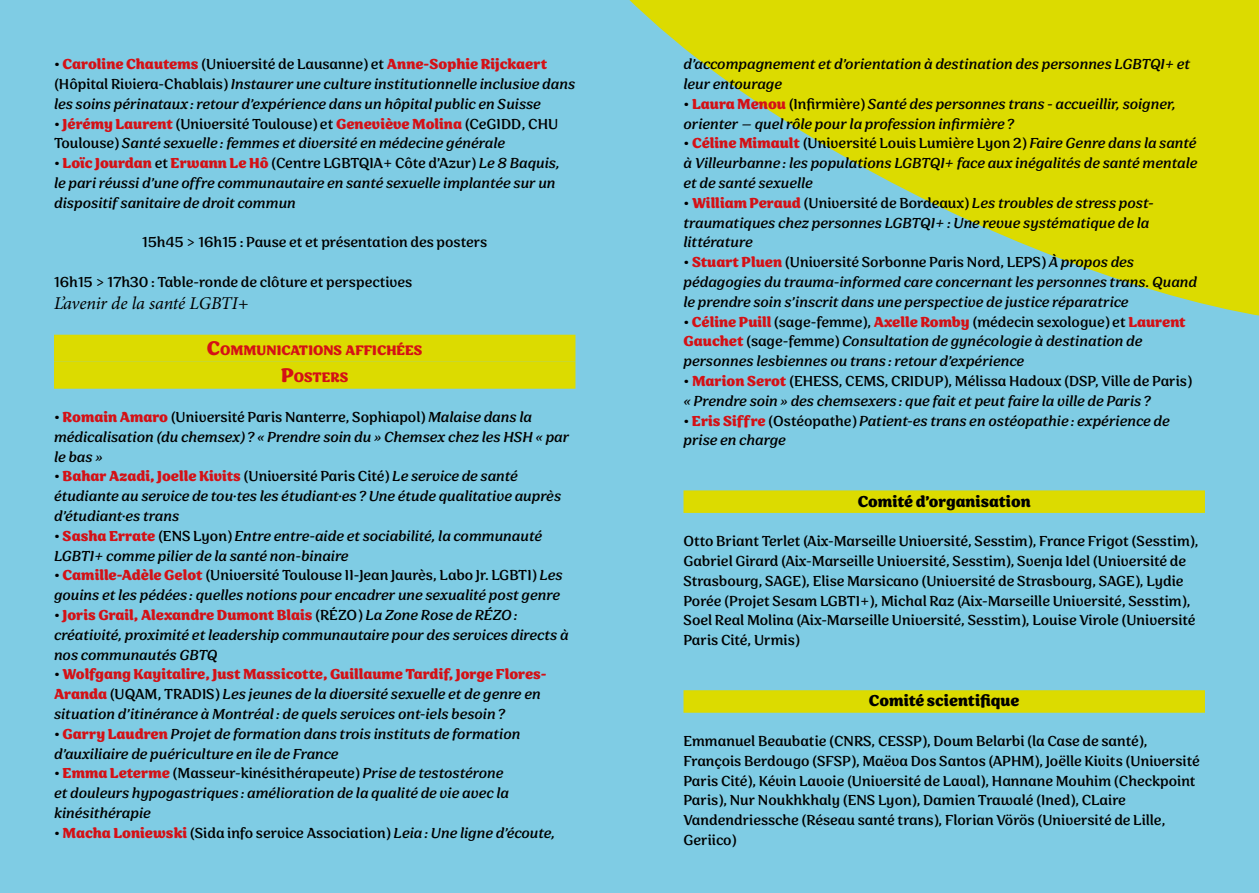
<style>
.page{position:relative;width:1259px;height:893px;background:#7fcce4}
.page>*{position:absolute;margin:0;border:0;box-sizing:border-box;transform-origin:0 0}
.t1{font:700 18px "Sirenia";color:#000}
.t2{font:italic 18px "Minion Pro";letter-spacing:-.01em;color:#000}
.t3{font:italic 16.5px/19.8px "Sirenia";color:#000}
.t4{font:16.5px/19.8px "Sirenia";color:#000}
.t5{font:700 15.75px/27px "Sirenia";color:#d41116;text-align:center}
.s1{font-style:normal}
.s2{font-weight:700;font-style:normal;color:#d41116}
.s3{font-size:22.5px}
.s4{font-weight:700;color:#d41116}
.s5{font-style:italic}
</style>
<div class="page">
<svg style="left:629px;top:0;width:630px;height:316px;fill:#dcdb00"></svg>
<div style="left:54px;top:335px;width:521px;height:27px;background:#dcdb00"></div>
<div style="left:54px;top:362px;width:521px;height:27px;background:#dcdb00"></div>
<div style="left:683px;top:490px;width:522px;height:23px;background:#dcdb00"></div>
<div style="left:683px;top:690px;width:522px;height:23px;background:#dcdb00"></div>
<p class="t3" style="left:54px;top:55px;width:523px"><span class="s1">•</span> <span class="s2">Caroline Chautems</span> <span class="s1">(Université de Lausanne) et</span> <span class="s2">Anne-Sophie Rijckaert </span><span class="s1">(Hôpital Riviera-Chablais)</span> Instaurer une culture institutionnelle inclusive dans les soins périnataux : retour d’expérience dans un hôpital public en Suisse</p>
<p class="t3" style="left:54px;top:114px;width:506px"><span class="s1">•</span> <span class="s2">Jérémy Laurent</span> <span class="s1">(Université Toulouse) et</span> <span class="s2">Geneviève Molina</span> <span class="s1">(CeGIDD, CHU<br>Toulouse)</span> Santé sexuelle : femmes et diversité en médecine générale</p>
<p class="t3" style="left:54px;top:154px;width:507px"><span class="s1">•</span> <span class="s2">Loïc Jourdan</span> <span class="s1">et</span> <span class="s2">Erwann Le Hô</span> <span class="s1">(Centre LGBTQIA+ Côte d’Azur)</span> Le 8 Baquis, le pari réussi d’une offre communautaire en santé sexuelle implantée sur un dispositif sanitaire de droit commun</p>
<p class="t4" style="left:142px;top:233px;width:347px">15h45 &gt; 16h15 : Pause et et présentation des posters</p>
<p class="t4" style="left:54px;top:273px;width:360px">16h15 &gt; 17h30 : Table-ronde de clôture et perspectives</p>
<p class="t2" style="left:54px;top:292px;width:196px">L’avenir de la santé LGBTI+</p>
<p class="t5" style="left:207px;top:338px;width:217px"><span class="s3">C</span>OMMUNICATIONS AFFICHÉES<br><span class="s3">P</span>OSTERS</p>
<p class="t3" style="left:54px;top:408px;width:517px"><span class="s1">•</span> <span class="s2">Romain Amaro</span> <span class="s1">(Université Paris Nanterre, Sophiapol)</span> Malaise dans la médicalisation (du chemsex) ? « Prendre soin du » Chemsex chez les HSH « par le bas »</p>
<p class="t3" style="left:54px;top:467px;width:509px"><span class="s1">•</span> <span class="s2">Bahar Azadi, Joelle Kivits</span> <span class="s1">(Université Paris Cité)</span> Le service de santé étudiante au service de tou·tes les étudiant·es ? Une étude qualitative auprès d’étudiant·es trans</p>
<p class="t3" style="left:54px;top:527px;width:489px"><span class="s1">•</span> <span class="s2">Sasha Errate</span> <span class="s1">(ENS Lyon)</span> Entre entre-aide et sociabilité, la communauté<br>LGBTI+ comme pilier de la santé non-binaire</p>
<p class="t3" style="left:54px;top:566px;width:510px"><span class="s1">•</span> <span class="s2">Camille-Adèle Gelot</span> <span class="s1">(Université Toulouse II-Jean Jaurès, Labo Jr. LGBTI)</span> Les gouins et les pédées : quelles notions pour encadrer une sexualité post genre</p>
<p class="t3" style="left:54px;top:606px;width:516px"><span class="s1">•</span> <span class="s2">Joris Grail, Alexandre Dumont Blais</span> <span class="s1">(RÉZO)</span> La Zone Rose de RÉZO : créativité, proximité et leadership communautaire pour des services directs à nos communautés GBTQ</p>
<p class="t3" style="left:54px;top:665px;width:494px"><span class="s1">•</span> <span class="s2">Wolfgang Kayitalire, Just Massicotte, Guillaume Tardif, Jorge Flores-<br>Aranda</span> <span class="s1">(UQAM, TRADIS)</span> Les jeunes de la diversité sexuelle et de genre en situation d’itinérance à Montréal : de quels services ont-iels besoin ?</p>
<p class="t3" style="left:54px;top:725px;width:468px"><span class="s1">•</span> <span class="s2">Garry Laudren</span> Projet de formation dans trois instituts de formation d’auxiliaire de puériculture en île de France</p>
<p class="t3" style="left:54px;top:764px;width:456px"><span class="s1">•</span> <span class="s2">Emma Leterme</span> <span class="s1">(Masseur-kinésithérapeute)</span> Prise de testostérone et douleurs hypogastriques : amélioration de la qualité de vie avec la kinésithérapie</p>
<p class="t4" style="left:54px;top:824px;width:503px">• <span class="s4">Macha Loniewski</span> (Sida info service Association) <span class="s5">Leia : Une ligne d’écoute,</span></p>
<p class="t3" style="left:683px;top:55px;width:508px">d’accompagnement et d’orientation à destination des personnes LGBTQI+ et leur entourage</p>
<p class="t3" style="left:683px;top:95px;width:494px"><span class="s1">•</span> <span class="s2">Laura Menou</span> <span class="s1">(Infirmière)</span> Santé des personnes trans - accueillir, soigner, orienter – quel rôle pour la profession infirmière ?</p>
<p class="t3" style="left:683px;top:134px;width:515px;text-align:justify"><span class="s1">•</span> <span class="s2">Céline Mimault</span> <span class="s1">(Université Louis Lumière Lyon 2)</span> Faire Genre dans la santé à Villeurbanne : les populations LGBTQI+ face aux inégalités de santé mentale et de santé sexuelle</p>
<p class="t3" style="left:683px;top:194px;width:472px"><span class="s1">•</span> <span class="s2">William Peraud</span> <span class="s1">(Université de Bordeaux)</span> Les troubles de stress post&shy;traumatiques chez personnes LGBTQI+ : Une revue systématique de la littérature</p>
<p class="t3" style="left:683px;top:253px;width:515px"><span class="s1">•</span> <span class="s2">Stuart Pluen</span> <span class="s1">(Université Sorbonne Paris Nord, LEPS)</span> À propos des pédagogies du trauma-informed care concernant les personnes trans. Quand le prendre soin s’inscrit dans une perspective de justice réparatrice</p>
<p class="t3" style="left:683px;top:312px;width:504px"><span class="s1">•</span> <span class="s2">Céline Puill</span> <span class="s1">(sage-femme),</span> <span class="s2">Axelle Romby</span> <span class="s1">(médecin sexologue) et</span> <span class="s2">Laurent<br>Gauchet</span> <span class="s1">(sage-femme)</span> Consultation de gynécologie à destination de personnes lesbiennes ou trans : retour d’expérience</p>
<p class="t3" style="left:683px;top:372px;width:510px"><span class="s1">•</span> <span class="s2">Marion Serot</span> <span class="s1">(EHESS, CEMS, CRIDUP), Mélissa Hadoux (DSP, Ville de Paris) </span>« Prendre soin » des chemsexers : que fait et peut faire la ville de Paris ?</p>
<p class="t3" style="left:683px;top:411px;width:488px"><span class="s1">•</span> <span class="s2">Eris Siffre</span> <span class="s1">(Ostéopathe)</span> Patient-es trans en ostéopathie : expérience de prise en charge</p>
<p class="t1" style="left:857px;top:490px;width:175px">Comité d’organisation</p>
<p class="t4" style="left:683px;top:532px;width:516px">Otto Briant Terlet (Aix-Marseille Université, Sesstim), France Frigot (Sesstim), Gabriel Girard (Aix-Marseille Université, Sesstim), Svenja Idel (Université de Strasbourg, SAGE), Elise Marsicano (Université de Strasbourg, SAGE), Lydie Porée (Projet Sesam LGBTI+), Michal Raz (Aix-Marseille Université, Sesstim), Soel Real Molina (Aix-Marseille Université, Sesstim), Louise Virole (Université Paris Cité, Urmis)</p>
<p class="t1" style="left:869px;top:690px;width:152px">Comité scientifique</p>
<p class="t4" style="left:683px;top:732px;width:518px">Emmanuel Beaubatie (CNRS, CESSP), Doum Belarbi (la Case de santé), François Berdougo (SFSP), Maëva Dos Santos (APHM), Joëlle Kivits (Université Paris Cité), Kévin Lavoie (Université de Laval), Hannane Mouhim (Checkpoint Paris), Nur Noukhkhaly (ENS Lyon), Damien Trawalé (Ined), CLaire Vandendriessche (Réseau santé trans), Florian Vörös (Université de Lille, Geriico)</p>
</div>
